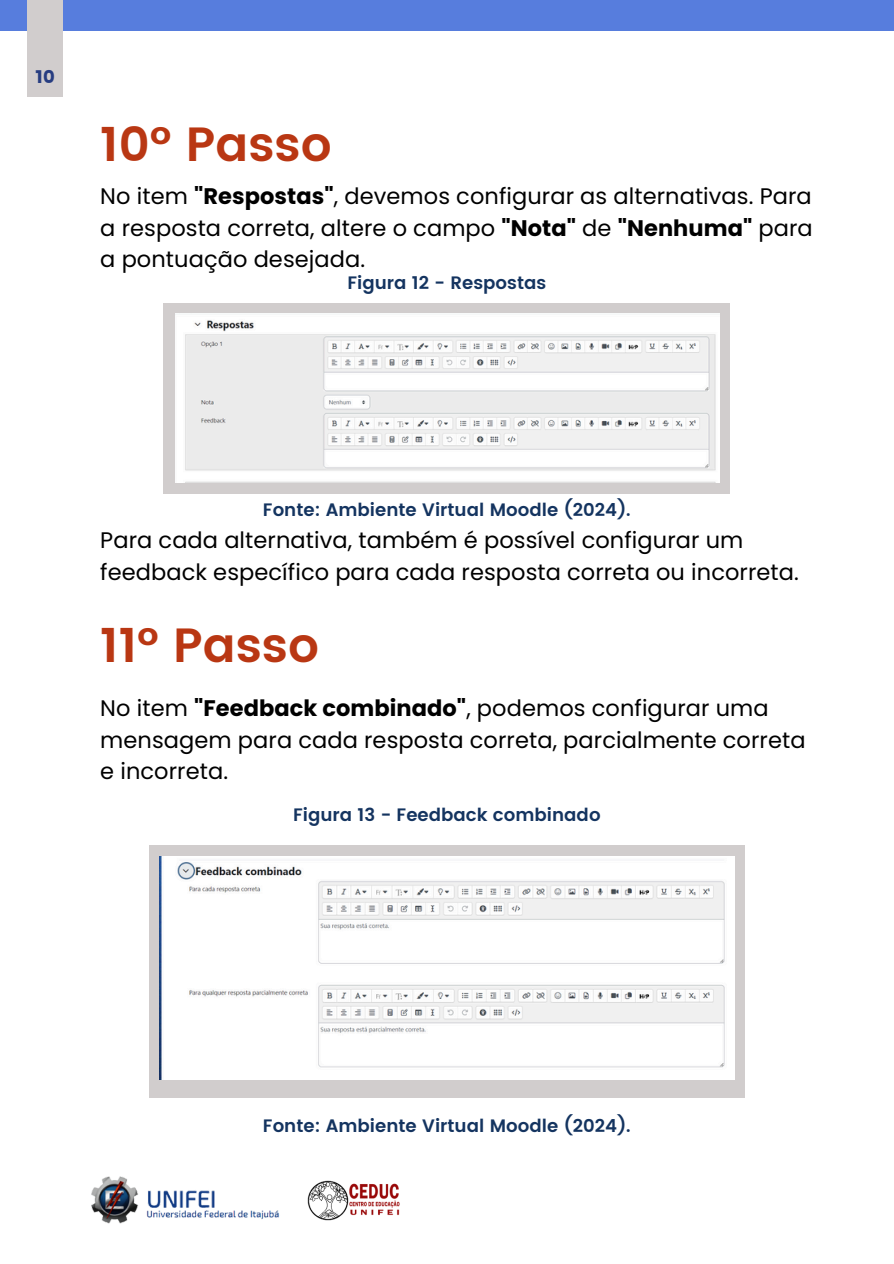
<style>
.page{position:relative;width:894px;height:1264px;background:#fff}
.page>*{position:absolute;margin:0;border:0;box-sizing:border-box;transform-origin:0 0}
.t1{font:600 48px "Poppins";color:#b93713}
.t2{font:22.5px/31.5px "Poppins";letter-spacing:.005em;color:#000}
.t3{font:600 18px "Poppins";color:#143460}
.t4{font:18px "Poppins";color:#273d81}
.s1{font-weight:700}
</style>
<div class="page">
<div style="left:0;top:0;width:893px;height:31px;background:#577ddd"></div>
<div style="left:27px;top:0;width:36px;height:97px;background:#d1cdcd"></div>
<img style="left:91px;top:1176px;width:188px;height:48px">
<img style="left:307px;top:1180px;width:93px;height:40px">
<div style="left:163px;top:303px;width:567px;height:190px;background:#d1cdcd"></div>
<div style="left:149px;top:844px;width:595px;height:253px;background:#d1cdcd"></div>
<img style="left:175px;top:314px;width:543px;height:169px">
<img style="left:160px;top:856px;width:573px;height:223px">
<p class="t4" style="left:35px;top:66px;width:21px">10</p>
<h2 class="t1" style="left:100px;top:116px;width:233px">10º Passo</h2>
<h1 class="t2" style="left:100px;top:181px;width:713px;text-align:justify">No item <span class="s1">"Respostas"</span>, devemos configurar as alternativas. Para a resposta correta, altere o campo <span class="s1">"Nota"</span> de <span class="s1">"Nenhuma"</span> para a pontuação desejada.</h1>
<h2 class="t3" style="left:347px;top:272px;width:200px">Figura 12 - Respostas</h2>
<p class="t3" style="left:263px;top:499px;width:369px">Fonte: Ambiente Virtual Moodle (2024).</p>
<p class="t2" style="left:100px;top:524px;width:700px">Para cada alternativa, também é possível configurar um feedback específico para cada resposta correta ou incorreta.</p>
<p class="t1" style="left:100px;top:617px;width:220px">11º Passo</p>
<p class="t2" style="left:100px;top:692px;width:706px">No item <span class="s1">"Feedback combinado"</span>, podemos configurar uma mensagem para cada resposta correta, parcialmente correta e incorreta.</p>
<p class="t3" style="left:293px;top:804px;width:309px">Figura 13 - Feedback combinado</p>
<p class="t3" style="left:263px;top:1115px;width:369px">Fonte: Ambiente Virtual Moodle (2024).</p>
</div>
